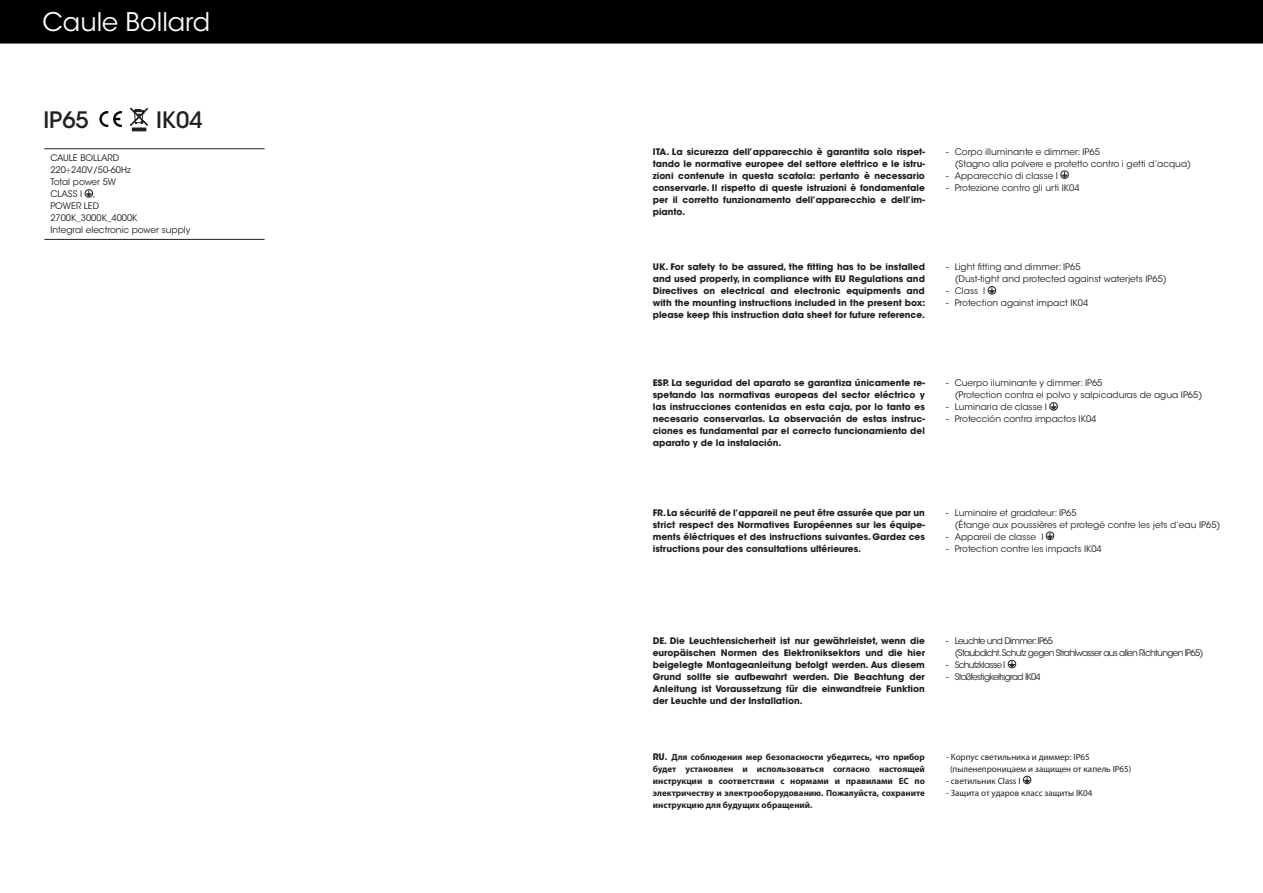
<style>
.page{position:relative;width:1263px;height:893px;background:#fff}
.page>*{position:absolute;margin:0;border:0;box-sizing:border-box;transform-origin:0 0}
.t1{font:25.5px "ITC Avant Garde Std";color:#fff}
.t2{font:500 22.5px "ITC Avant Garde Std";color:#231f20}
.t3{font:700 9px/12px "ITC Avant Garde Std";color:#231f20;text-align:justify}
.t4{font:9px/12px "ITC Avant Garde Std";color:#231f20}
.t5{font:700 9px/12px "Myriad Pro";color:#231f20;text-align:justify}
.t6{font:9px/12px "ITC Avant Garde Std";letter-spacing:-.075em;color:#231f20}
.t7{font:9px/12px "Myriad Pro";color:#231f20}
.s1{font-family:"ITC Avant Garde Std"}
</style>
<div class="page">
<div style="left:0;top:0;width:1263px;height:44px;background:#000"></div>
<hr style="left:44px;top:148px;width:221px;height:1px;background:#231f20">
<hr style="left:44px;top:239px;width:221px;height:1px;background:#231f20">
<div style="left:85px;top:189px;width:8px;height:8px;border:1px solid #231f20;border-radius:50%"></div>
<svg style="left:86px;top:191px;width:6px;height:6px"></svg>
<svg style="left:99px;top:111px;width:23px;height:16px"></svg>
<svg style="left:130px;top:108px;width:18px;height:23px"></svg>
<div style="left:1061px;top:171px;width:7px;height:8px;border:1px solid #231f20;border-radius:50%"></div>
<svg style="left:1062px;top:172px;width:5px;height:6px"></svg>
<div style="left:988px;top:286px;width:8px;height:8px;border:1px solid #231f20;border-radius:50%"></div>
<svg style="left:989px;top:288px;width:6px;height:6px"></svg>
<div style="left:1050px;top:402px;width:7px;height:8px;border:1px solid #231f20;border-radius:50%"></div>
<svg style="left:1051px;top:404px;width:5px;height:6px"></svg>
<div style="left:1046px;top:532px;width:8px;height:8px;border:1px solid #231f20;border-radius:50%"></div>
<svg style="left:1047px;top:533px;width:6px;height:6px"></svg>
<div style="left:1008px;top:660px;width:8px;height:8px;border:1px solid #231f20;border-radius:50%"></div>
<svg style="left:1009px;top:661px;width:6px;height:6px"></svg>
<div style="left:1023px;top:776px;width:8px;height:8px;border:1px solid #231f20;border-radius:50%"></div>
<svg style="left:1024px;top:777px;width:6px;height:6px"></svg>
<h1 class="t1" style="left:43px;top:6px;width:169px">Caule Bollard</h1>
<h2 class="t2" style="left:43px;top:106px;width:47px">IP65</h2>
<h2 class="t2" style="left:156px;top:106px;width:48px">IK04</h2>
<p class="t4" style="left:50px;top:152px;width:142px">CAULE BOLLARD<br>220÷240V/50-60Hz<br>Total power 5W<br>CLASS I ,<br>POWER LED<br>2700K_3000K_4000K<br>Integral electronic power supply</p>
<p class="t3" style="left:653px;top:145px;width:274px">ITA. La sicurezza dell’apparecchio è garantita solo rispet&shy;tando le normative europee del settore elettrico e le istru&shy;zioni contenute in questa scatola: pertanto è necessario conservarle. Il rispetto di queste istruzioni è fondamentale per il corretto funzionamento dell’apparecchio e dell’im&shy;pianto.</p>
<p class="t3" style="left:653px;top:261px;width:274px">UK. For safety to be assured, the fitting has to be installed and used properly, in compliance with EU Regulations and Directives on electrical and electronic equipments and with the mounting instructions included in the present box: please keep this instruction data sheet for future reference.</p>
<p class="t4" style="left:955px;top:145px;width:238px;text-indent:-9px">- Corpo illuminante e dimmer: IP65<br>(Stagno alla polvere e protetto contro i getti d’acqua)</p>
<p class="t4" style="left:946px;top:169px;width:113px">- Apparecchio di classe I</p>
<p class="t4" style="left:946px;top:181px;width:135px">- Protezione contro gli urti IK04</p>
<p class="t4" style="left:955px;top:261px;width:214px;text-indent:-9px">- Light fitting and dimmer: IP65<br>(Dust-tight and protected against waterjets IP65)</p>
<p class="t4" style="left:946px;top:285px;width:41px">- Class I</p>
<p class="t4" style="left:946px;top:297px;width:144px">- Protection against impact IK04</p>
<p class="t3" style="left:653px;top:377px;width:274px">ESP. La seguridad del aparato se garantiza únicamente re&shy;spetando las normativas europeas del sector eléctrico y las instrucciones contenidas en esta caja, por lo tanto es necesario conservarlas. La observación de estas instruc&shy;ciones es fundamental par el correcto funcionamiento del aparato y de la instalación.</p>
<p class="t4" style="left:955px;top:377px;width:249px;text-indent:-9px">- Cuerpo iluminante y dimmer: IP65<br>(Protection contra el polvo y salpicaduras de agua IP65)</p>
<p class="t4" style="left:946px;top:401px;width:102px">- Luminaria de classe I</p>
<p class="t4" style="left:946px;top:413px;width:152px">- Protección contra impactos IK04</p>
<p class="t3" style="left:653px;top:506px;width:274px">FR. La sécurité de l’appareil ne peut être assurée que par un strict respect des Normatives Européennes sur les équipe&shy;ments éléctriques et des instructions suivantes. Gardez ces istructions pour des consultations ultérieures.</p>
<p class="t4" style="left:955px;top:507px;width:267px;text-indent:-9px">- Luminaire et gradateur: IP65<br>(Étange aux poussières et protegé contre les jets d’eau IP65)</p>
<p class="t4" style="left:946px;top:531px;width:99px">- Appareil de classe I</p>
<p class="t4" style="left:946px;top:543px;width:157px">- Protection contre les impacts IK04</p>
<p class="t3" style="left:653px;top:635px;width:274px">DE. Die Leuchtensicherheit ist nur gewährleistet, wenn die europäischen Normen des Elektroniksektors und die hier beigelegte Montageanleitung befolgt werden. Aus diesem Grund sollte sie aufbewahrt werden. Die Beachtung der Anleitung ist Voraussetzung für die einwandfreie Funktion der Leuchte und der Installation.</p>
<p class="t5" style="left:653px;top:750px;width:274px"><span class="s1">RU.</span> Для соблюдения мер безопасности убедитесь, что прибор будет установлен и использоваться согласно настоящей инструкции в соответствии с нормами и правилами ЕС по электричеству и электрооборудованию. Пожалуйста, сохраните инструкцию для будущих обращений.</p>
<p class="t6" style="left:955px;top:635px;width:250px;text-indent:-9px">- Leuchte und Dimmer:IP65<br>(Staubdicht.Schutz gegen Strahlwasser aus allen Richtungen IP65)</p>
<p class="t6" style="left:946px;top:659px;width:61px">- Schutzklasse I</p>
<p class="t6" style="left:946px;top:671px;width:96px">- Stoßfestigkeitsgrad IK04</p>
<p class="t7" style="left:950px;top:751px;width:183px;text-indent:-4px">- Корпус светильника и диммер: IP65 (пыленепроницаем и защищен от капель IP65)</p>
<p class="t7" style="left:946px;top:775px;width:76px">- светильник Class I</p>
<p class="t7" style="left:946px;top:787px;width:148px">- Защита от ударов класс защиты IK04</p>
</div>
